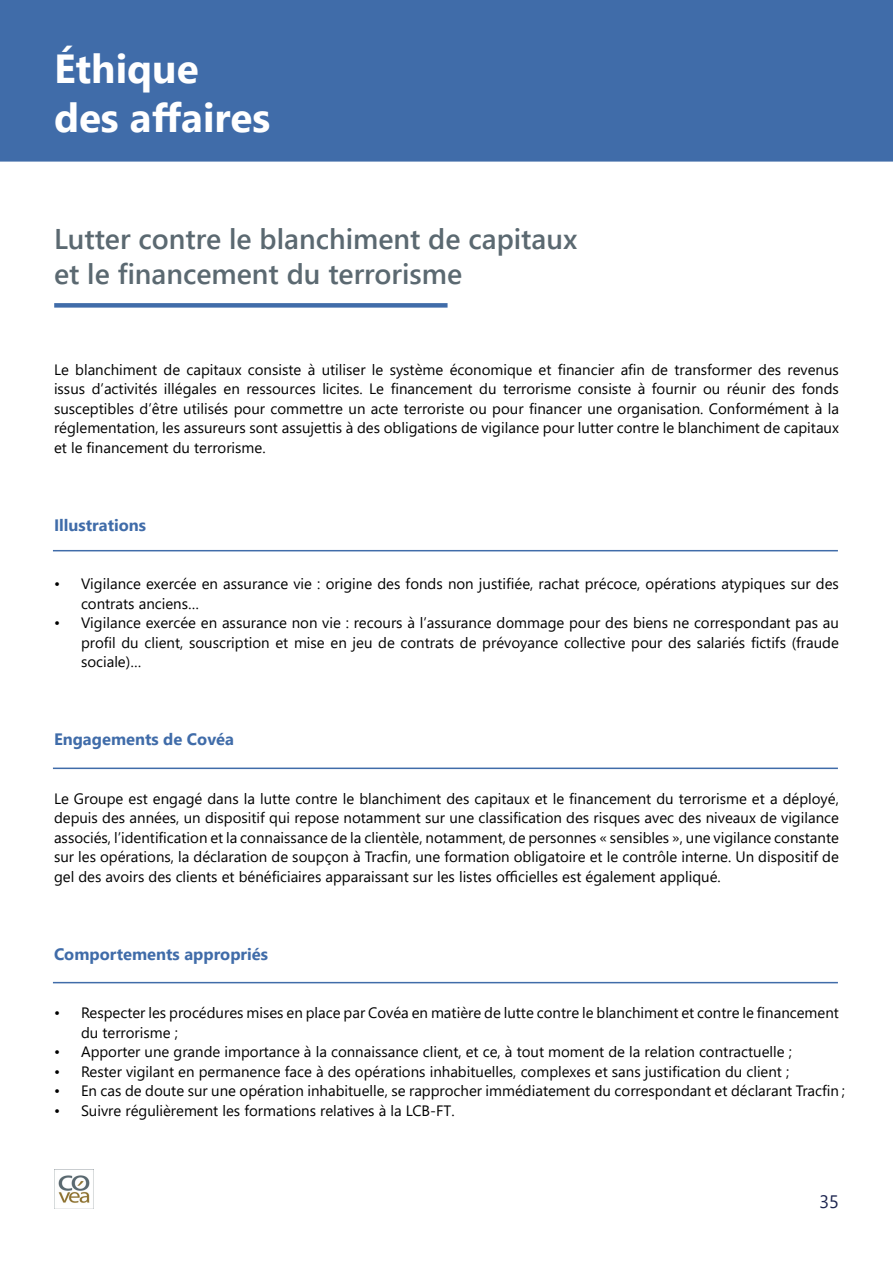
<style>
.page{position:relative;width:893px;height:1263px;background:#fff}
.page>*{position:absolute;margin:0;border:0;box-sizing:border-box;transform-origin:0 0}
.t1{font:700 40.5px/48.6px "Segoe UI";color:#fff}
.t2{font:600 28.5px/34.2px "Segoe UI";color:#5b6971}
.t3{font:18px "Segoe UI";color:#1c244f}
.t4{font:700 16.5px "Segoe UI";color:#406ca9}
.t5{font:15px/19.5px "Segoe UI";color:#000;text-align:justify}
</style>
<div class="page">
<div style="left:54px;top:303px;width:394px;height:5px;background:#406ca9"></div>
<img style="left:55px;top:1175px;width:38px;height:34px">
<div style="left:1px;top:1px;width:891px;height:160px;background:#406ca9"></div>
<div style="left:0;top:0;width:893px;height:162px;border:2px solid #406ca9"></div>
<hr style="left:53px;top:550px;width:785px;height:1px;background:#406ca9">
<hr style="left:53px;top:767px;width:785px;height:2px;background:#406ca9">
<hr style="left:53px;top:982px;width:785px;height:1px;background:#406ca9">
<h1 class="t1" style="left:54px;top:42px;width:218px">Éthique des affaires</h1>
<h2 class="t2" style="left:54px;top:220px;width:525px">Lutter contre le blanchiment de capitaux et le financement du terrorisme</h2>
<p class="t5" style="left:54px;top:358px;width:786px">Le blanchiment de capitaux consiste à utiliser le système économique et financier afin de transformer des revenus issus d’activités illégales en ressources licites. Le financement du terrorisme consiste à fournir ou réunir des fonds susceptibles d’être utilisés pour commettre un acte terroriste ou pour financer une organisation. Conformément à la réglementation, les assureurs sont assujettis à des obligations de vigilance pour lutter contre le blanchiment de capitaux et le financement du terrorisme.</p>
<p class="t4" style="left:54px;top:509px;width:94px">Illustrations</p>
<p class="t5" style="left:81px;top:573px;width:759px;text-indent:-27px">• Vigilance exercée en assurance vie : origine des fonds non justifiée, rachat précoce, opérations atypiques sur des contrats anciens…</p>
<p class="t5" style="left:81px;top:612px;width:759px;text-indent:-27px">• Vigilance exercée en assurance non vie : recours à l’assurance dommage pour des biens ne correspondant pas au profil du client, souscription et mise en jeu de contrats de prévoyance collective pour des salariés fictifs (fraude sociale)…</p>
<p class="t4" style="left:54px;top:724px;width:181px">Engagements de Covéa</p>
<p class="t5" style="left:54px;top:787px;width:786px">Le Groupe est engagé dans la lutte contre le blanchiment des capitaux et le financement du terrorisme et a déployé, depuis des années, un dispositif qui repose notamment sur une classification des risques avec des niveaux de vigilance associés, l’identification et la connaissance de la clientèle, notamment, de personnes « sensibles », une vigilance constante sur les opérations, la déclaration de soupçon à Tracfin, une formation obligatoire et le contrôle interne. Un dispositif de gel des avoirs des clients et bénéficiaires apparaissant sur les listes officielles est également appliqué.</p>
<p class="t4" style="left:54px;top:938px;width:216px">Comportements appropriés</p>
<p class="t5" style="left:81px;top:1002px;width:759px;text-indent:-27px">• Respecter les procédures mises en place par Covéa en matière de lutte contre le blanchiment et contre le financement du terrorisme ;</p>
<p class="t5" style="left:54px;top:1041px;width:739px">• Apporter une grande importance à la connaissance client, et ce, à tout moment de la relation contractuelle ;</p>
<p class="t5" style="left:54px;top:1060px;width:737px">• Rester vigilant en permanence face à des opérations inhabituelles, complexes et sans justification du client ;</p>
<p class="t5" style="left:54px;top:1080px;width:793px">• En cas de doute sur une opération inhabituelle, se rapprocher immédiatement du correspondant et déclarant Tracfin ;</p>
<p class="t5" style="left:54px;top:1099px;width:402px">• Suivre régulièrement les formations relatives à la LCB-FT.</p>
<p class="t3" style="left:820px;top:1185px;width:21px">35</p>
</div>
